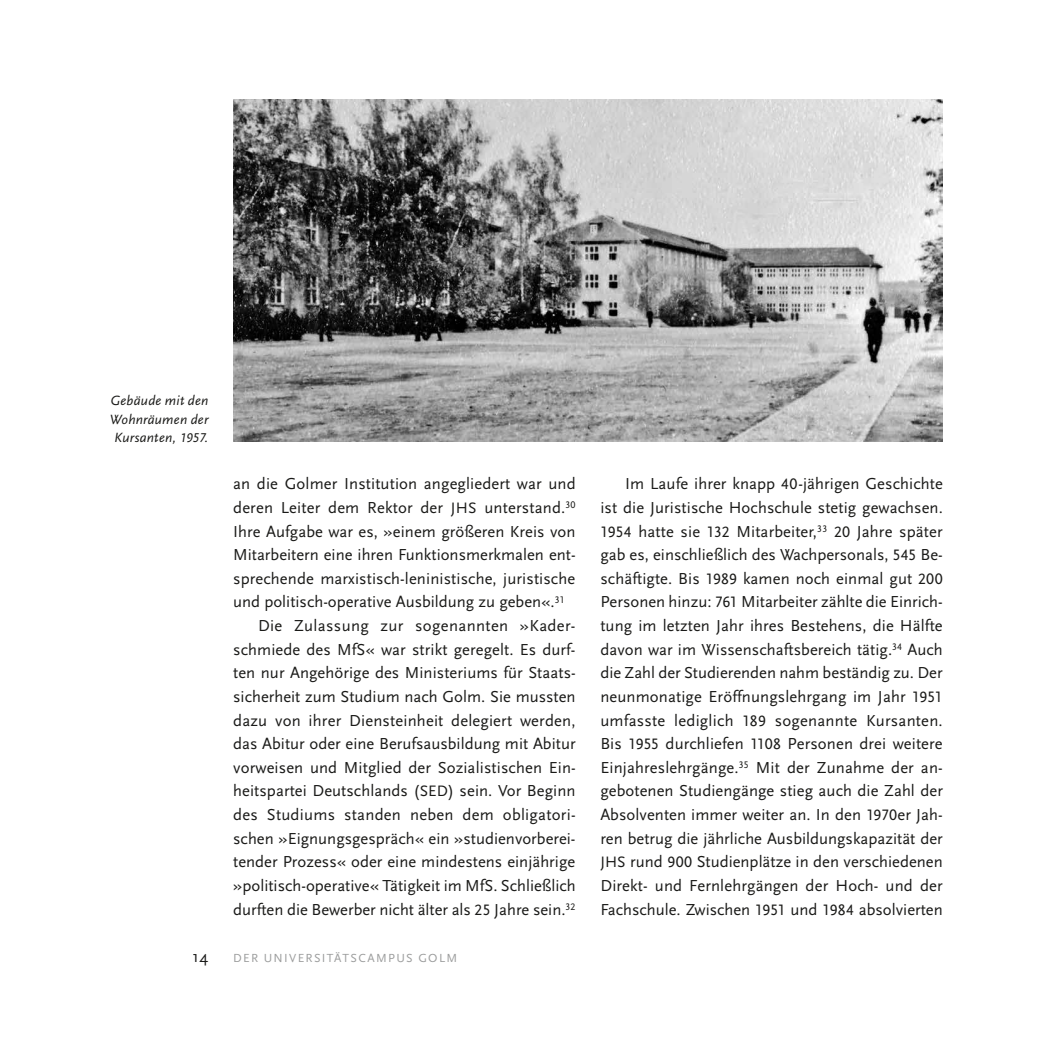
<style>
.page{position:relative;width:1042px;height:1042px;background:#fff}
.page>*{position:absolute;margin:0;border:0;box-sizing:border-box;transform-origin:0 0}
.t1{font:16.62px/23.6px "Scala Sans Regular LF";letter-spacing:.005em;color:#1a1a18;text-align:justify}
.t2{font:16.62px "Scala Sans";color:#1a1a18}
.t3{font:14px/18.4px "Scala Sans Regular LF Italic";letter-spacing:.015em;color:#1a1a18;text-align:center}
.t4{font:12.25px "Scala Sans Regular LF";letter-spacing:.11em;color:#9c9d9d}
.s1{font-size:13.3px}
.s2{font-size:15.75px}
</style>
<div class="page">
<img style="left:233px;top:99px;width:710px;height:343px">
<p class="t3" style="left:110px;top:392px;width:100px">Gebäude mit den<br>Wohnräumen der<br>Kursanten, <span class="s1">1957</span>.</p>
<p class="t1" style="left:233px;top:472px;width:344px">an die Golmer Institution angegliedert war und</p>
<p class="t1" style="left:233px;top:496px;width:344px">deren Leiter dem Rektor der <span class="s2">JHS</span> unterstand.<sup>30</sup></p>
<p class="t1" style="left:233px;top:519px;width:344px">Ihre Aufgabe war es, »einem größeren Kreis von</p>
<p class="t1" style="left:233px;top:543px;width:344px">Mitarbeitern eine ihren Funktionsmerkmalen ent-</p>
<p class="t1" style="left:233px;top:567px;width:343px">sprechende marxistisch-leninistische, juristische</p>
<p class="t1" style="left:233px;top:590px;width:333px">und politisch-operative Ausbildung zu geben«.<sup>31</sup></p>
<p class="t1" style="left:258px;top:614px;width:319px">Die Zulassung zur sogenannten »Kader-</p>
<p class="t1" style="left:233px;top:638px;width:344px">schmiede des MfS« war strikt geregelt. Es durf-</p>
<p class="t1" style="left:233px;top:661px;width:344px">ten nur Angehörige des Ministeriums für Staats-</p>
<p class="t1" style="left:233px;top:685px;width:344px">sicherheit zum Studium nach Golm. Sie mussten</p>
<p class="t1" style="left:233px;top:708px;width:344px">dazu von ihrer Diensteinheit delegiert werden,</p>
<p class="t1" style="left:233px;top:732px;width:344px">das Abitur oder eine Berufsausbildung mit Abitur</p>
<p class="t1" style="left:233px;top:756px;width:344px">vorweisen und Mitglied der Sozialistischen Ein-</p>
<p class="t1" style="left:233px;top:779px;width:344px">heitspartei Deutschlands (<span class="s2">SED</span>) sein. Vor Beginn</p>
<p class="t1" style="left:233px;top:803px;width:344px">des Studiums standen neben dem obligatori-</p>
<p class="t1" style="left:233px;top:827px;width:344px">schen »Eignungsgespräch« ein »studienvorberei-</p>
<p class="t1" style="left:233px;top:850px;width:344px">tender Prozess« oder eine mindestens einjährige</p>
<p class="t1" style="left:233px;top:874px;width:344px">»politisch-operative« Tätigkeit im MfS. Schließlich</p>
<p class="t1" style="left:233px;top:897px;width:344px">durften die Bewerber nicht älter als <span class="s2">25</span> Jahre sein.<sup>32</sup></p>
<p class="t2" style="left:193px;top:947px;width:17px">14</p>
<p class="t4" style="left:233px;top:951px;width:225px">DER UNIVERSITÄTSCAMPUS GOLM</p>
<p class="t1" style="left:600px;top:472px;width:344px;text-indent:25px">Im Laufe ihrer knapp <span class="s2">40</span>-jährigen Geschichte ist die Juristische Hochschule stetig gewachsen.<br><span class="s2">1954</span> hatte sie <span class="s2">132</span> Mitarbeiter,<sup>33</sup> <span class="s2">20</span> Jahre später gab es, einschließlich des Wachpersonals, <span class="s2">545</span> Be&shy;schäftigte. Bis <span class="s2">1989</span> kamen noch einmal gut <span class="s2">200<br></span>Personen hinzu: <span class="s2">761</span> Mitarbeiter zählte die Einrich&shy;tung im letzten Jahr ihres Bestehens, die Hälfte davon war im Wissenschaftsbereich tätig.<sup>34</sup> Auch die Zahl der Studierenden nahm beständig zu. Der neunmonatige Eröffnungslehrgang im Jahr <span class="s2">1951 </span>umfasste lediglich <span class="s2">189</span> sogenannte Kursanten.<br>Bis <span class="s2">1955</span> durchliefen <span class="s2">1108</span> Personen drei weitere Einjahreslehrgänge.<sup>35</sup> Mit der Zunahme der an&shy;gebotenen Studiengänge stieg auch die Zahl der Absolventen immer weiter an. In den <span class="s2">1970</span>er Jah&shy;ren betrug die jährliche Ausbildungskapazität der <span class="s2">JHS</span> rund <span class="s2">900</span> Studienplätze in den verschiedenen Direkt- und Fernlehrgängen der Hoch- und der Fachschule. Zwischen <span class="s2">1951</span> und <span class="s2">1984</span> absolvierten</p>
</div>
